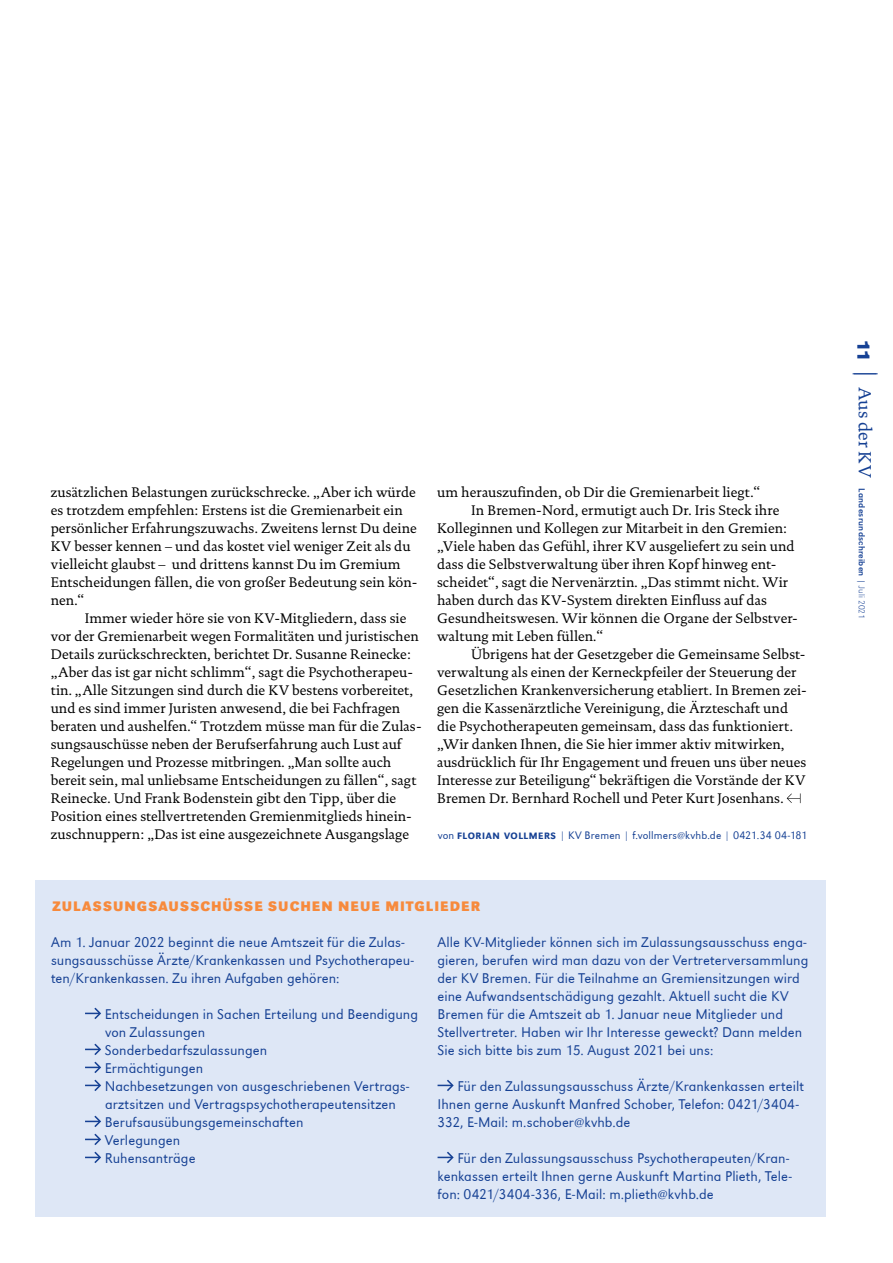
<style>
.page{position:relative;width:893px;height:1263px;background:#fff}
.page>*{position:absolute;margin:0;border:0;box-sizing:border-box;transform-origin:0 0}
.t1{font:700 18px "URW Grotesk";color:#164194}
.t2{font:300 14.55px/18px "URW Grotesk";letter-spacing:.005em;color:#164194}
.t3{font:700 14.25px "URW Grotesk";letter-spacing:.07em;color:#f78a3c}
.t4{font:14.1px/18px "DTL Documenta TOT";color:#000}
.t5{font:300 11.25px "URW Grotesk";letter-spacing:.015em;color:#164194}
.t6{font:9px "URW Grotesk";letter-spacing:.025em;color:#164194}
.s1{font-weight:500;font-size:9.6px}
.s2{font-family:"DTL Documenta TOT";font-size:18px}
.s3{font-weight:300;font-stretch:expanded}
</style>
<div class="page">
<div style="left:35px;top:880px;width:791px;height:337px;background:#dee7f6"></div>
<svg style="left:853px;top:374px;width:25px;height:1px"></svg>
<svg style="left:438px;top:1080px;width:16px;height:11px"></svg>
<svg style="left:438px;top:1152px;width:16px;height:11px"></svg>
<svg style="left:85px;top:1008px;width:16px;height:11px"></svg>
<svg style="left:85px;top:1044px;width:16px;height:11px"></svg>
<svg style="left:85px;top:1062px;width:16px;height:11px"></svg>
<svg style="left:85px;top:1080px;width:16px;height:11px"></svg>
<svg style="left:85px;top:1116px;width:16px;height:11px"></svg>
<svg style="left:85px;top:1134px;width:16px;height:11px"></svg>
<svg style="left:85px;top:1152px;width:16px;height:11px"></svg>
<svg style="left:787px;top:793px;width:13px;height:10px"></svg>
<p class="t4" style="left:51px;top:483px;width:368px">zusätzlichen Belastungen zurückschrecke. „Aber ich würde es trotzdem empfehlen: Erstens ist die Gremienarbeit ein persönlicher Erfahrungszuwachs. Zweitens lernst Du deine KV besser kennen – und das kostet viel weniger Zeit als du vielleicht glaubst – und drittens kannst Du im Gremium Entscheidungen fällen, die von großer Bedeutung sein kön&shy;nen.“</p>
<p class="t4" style="left:51px;top:609px;width:372px;text-indent:34px">Immer wieder höre sie von KV-Mitgliedern, dass sie vor der Gremienarbeit wegen Formalitäten und juristischen Details zurückschreckten, berichtet Dr. Susanne Reinecke: „Aber das ist gar nicht schlimm“, sagt die Psychotherapeu&shy;tin. „Alle Sitzungen sind durch die KV bestens vorbereitet, und es sind immer Juristen anwesend, die bei Fachfragen beraten und aushelfen.“ Trotzdem müsse man für die Zulas&shy;sungsauschüsse neben der Berufserfahrung auch Lust auf Regelungen und Prozesse mitbringen. „Man sollte auch bereit sein, mal unliebsame Entscheidungen zu fällen“, sagt Reinecke. Und Frank Bodenstein gibt den Tipp, über die Position eines stellvertretenden Gremienmitglieds hinein&shy;zuschnuppern: „Das ist eine ausgezeichnete Ausgangslage</p>
<p class="t4" style="left:437px;top:483px;width:325px">um herauszufinden, ob Dir die Gremienarbeit liegt.“</p>
<p class="t4" style="left:471px;top:501px;width:310px">In Bremen-Nord, ermutigt auch Dr. Iris Steck ihre</p>
<p class="t4" style="left:437px;top:519px;width:352px">Kolleginnen und Kollegen zur Mitarbeit in den Gremien:</p>
<p class="t4" style="left:437px;top:537px;width:359px">„Viele haben das Gefühl, ihrer KV ausgeliefert zu sein und</p>
<p class="t4" style="left:437px;top:555px;width:341px">dass die Selbstverwaltung über ihren Kopf hinweg ent-</p>
<p class="t4" style="left:437px;top:573px;width:353px">scheidet“, sagt die Nervenärztin. „Das stimmt nicht. Wir</p>
<p class="t4" style="left:437px;top:591px;width:331px">haben durch das KV-System direkten Einfluss auf das</p>
<p class="t4" style="left:437px;top:609px;width:362px">Gesundheitswesen. Wir können die Organe der Selbstver-</p>
<p class="t4" style="left:437px;top:627px;width:168px">waltung mit Leben füllen.“</p>
<p class="t4" style="left:471px;top:645px;width:336px">Übrigens hat der Gesetzgeber die Gemeinsame Selbst-</p>
<p class="t4" style="left:437px;top:663px;width:361px">verwaltung als einen der Kerneckpfeiler der Steuerung der</p>
<p class="t4" style="left:437px;top:681px;width:371px">Gesetzlichen Krankenversicherung etabliert. In Bremen zei-</p>
<p class="t4" style="left:437px;top:699px;width:352px">gen die Kassenärztliche Vereinigung, die Ärzteschaft und</p>
<p class="t4" style="left:437px;top:717px;width:357px">die Psychotherapeuten gemeinsam, dass das funktioniert.</p>
<p class="t4" style="left:437px;top:735px;width:349px">„Wir danken Ihnen, die Sie hier immer aktiv mitwirken,</p>
<p class="t4" style="left:437px;top:753px;width:371px">ausdrücklich für Ihr Engagement und freuen uns über neues</p>
<p class="t4" style="left:437px;top:771px;width:370px">Interesse zur Beteiligung“ bekräftigen die Vorstände der KV</p>
<p class="t4" style="left:437px;top:789px;width:348px">Bremen Dr. Bernhard Rochell und Peter Kurt Josenhans.</p>
<p class="t5" style="left:438px;top:829px;width:371px">von <span class="s1">FLORIAN VOLLMERS</span> | KV Bremen | f.vollmers@kvhb.de | 0421.34 04-181</p>
<p class="t3" style="left:53px;top:898px;width:429px">ZULASSUNGSAUSSCHÜSSE SUCHEN NEUE MITGLIEDER</p>
<p class="t2" style="left:51px;top:933px;width:364px">Am 1. Januar 2022 beginnt die neue Amtszeit für die Zulas&shy;sungsausschüsse Ärzte/Krankenkassen und Psychotherapeu&shy;ten/Krankenkassen. Zu ihren Aufgaben gehören:</p>
<p class="t2" style="left:105px;top:1005px;width:315px">Entscheidungen in Sachen Erteilung und Beendigung von Zulassungen<br>Sonderbedarfszulassungen<br>Ermächtigungen<br>Nachbesetzungen von ausgeschriebenen Vertrags&shy;arztsitzen und Vertragspsychotherapeutensitzen<br>Berufsausübungsgemeinschaften<br>Verlegungen<br>Ruhensanträge</p>
<p class="t2" style="left:438px;top:933px;width:372px">Alle KV-Mitglieder können sich im Zulassungsausschuss enga&shy;gieren, berufen wird man dazu von der Vertreterversammlung der KV Bremen. Für die Teilnahme an Gremiensitzungen wird eine Aufwandsentschädigung gezahlt. Aktuell sucht die KV Bremen für die Amtszeit ab 1. Januar neue Mitglieder und Stellvertreter. Haben wir Ihr Interesse geweckt? Dann melden Sie sich bitte bis zum 15. August 2021 bei uns:</p>
<p class="t2" style="left:438px;top:1077px;width:368px;text-indent:20px">Für den Zulassungsausschuss Ärzte/Krankenkassen erteilt<br>Ihnen gerne Auskunft Manfred Schober, Telefon: 0421/3404-<br>332, E-Mail: m.schober@kvhb.de</p>
<p class="t2" style="left:438px;top:1149px;width:356px;text-indent:20px">Für den Zulassungsausschuss Psychotherapeuten/Kran&shy;kenkassen erteilt Ihnen gerne Auskunft Martina Plieth, Tele&shy;fon: 0421/3404-336, E-Mail: m.plieth@kvhb.de</p>
<p class="t1" style="left:874px;top:340px;width:22px;rotate:90deg">11</p>
<p class="t6" style="left:867px;top:387px;width:233px;rotate:90deg"><span class="s2">Aus der KV</span> Landesrundschreiben | <span class="s3">Juli 2021</span></p>
</div>
